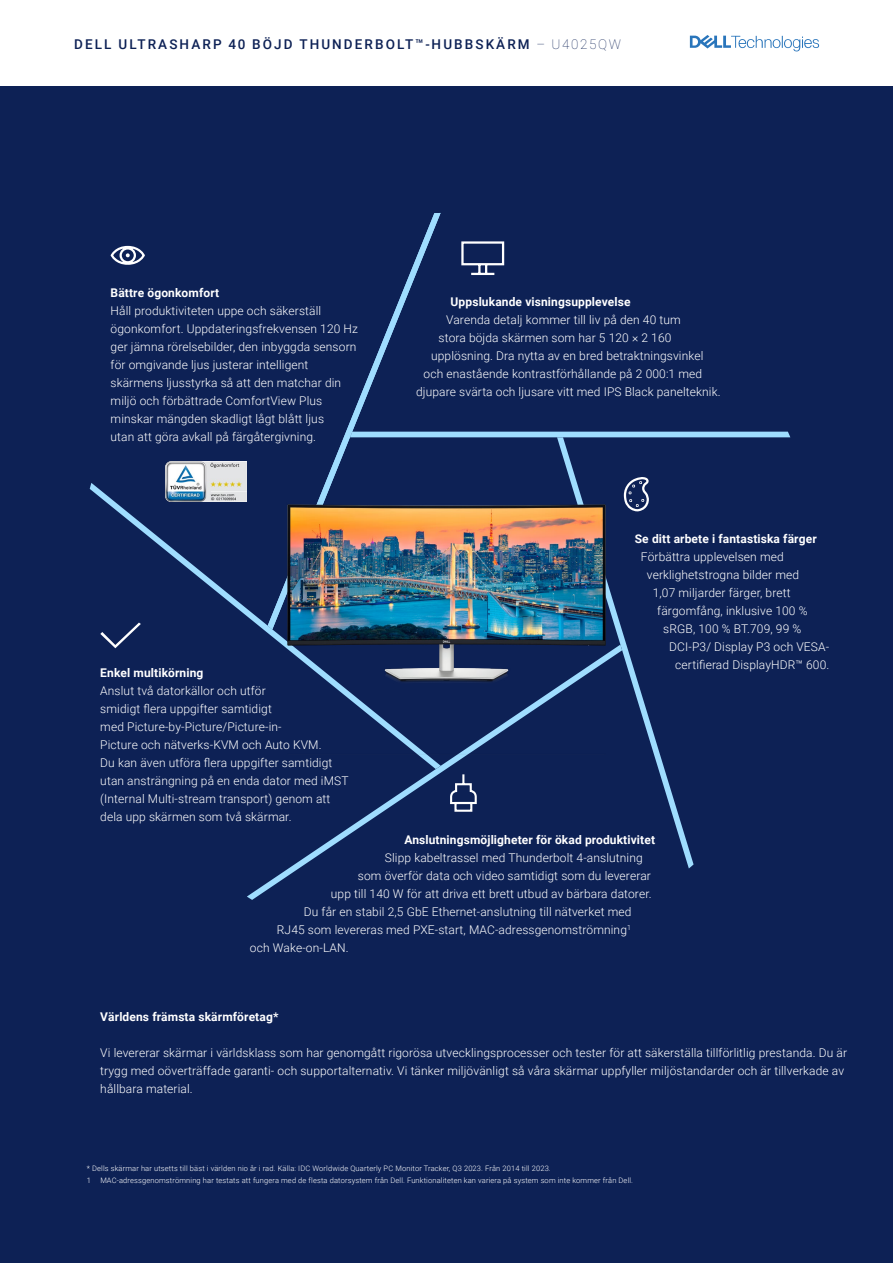
<style>
.page{position:relative;width:893px;height:1263px;background:#fff}
.page>*{position:absolute;margin:0;border:0;box-sizing:border-box;transform-origin:0 0}
.t1{font:500 13.5px "Roboto";letter-spacing:.155em;color:#0d2155}
.t2{font:300 12px/18px "Roboto";letter-spacing:.01em;color:#fff}
.t3{font:700 12px "Roboto";letter-spacing:.01em;color:#fff}
.t4{font:300 7.5px/12px "Roboto";letter-spacing:.02em;color:#fff}
.s1{font-weight:100}
</style>
<div class="page">
<div style="left:0;top:86px;width:893px;height:1177px;background:#0d2155"></div>
<svg style="left:247px;top:755px;width:220px;height:145px"></svg>
<svg style="left:557px;top:437px;width:137px;height:431px"></svg>
<div style="left:441px;top:432px;width:349px;height:5px;background:#9fddff"></div>
<svg style="left:325px;top:213px;width:116px;height:270px"></svg>
<svg style="left:90px;top:483px;width:351px;height:286px"></svg>
<svg style="left:100px;top:623px;width:41px;height:25px"></svg>
<svg style="left:690px;top:35px;width:129px;height:16px"></svg>
<svg style="left:110px;top:245px;width:35px;height:20px"></svg>
<svg style="left:622px;top:476px;width:28px;height:37px"></svg>
<svg style="left:461px;top:241px;width:44px;height:34px"></svg>
<img style="left:166px;top:461px;width:80px;height:41px">
<svg style="left:449px;top:772px;width:28px;height:41px"></svg>
<img style="left:263px;top:493px;width:367px;height:262px">
<p class="t1" style="left:74px;top:34px;width:548px">DELL ULTRASHARP 40 BÖJD THUNDERBOLT™-HUBBSKÄRM <span class="s1">– U4025QW</span></p>
<p class="t3" style="left:111px;top:284px;width:110px">Bättre ögonkomfort</p>
<p class="t2" style="left:111px;top:301px;width:249px">Håll produktiviteten uppe och säkerställ ögonkomfort. Uppdateringsfrekvensen 120 Hz ger jämna rörelsebilder, den inbyggda sensorn för omgivande ljus justerar intelligent skärmens ljusstyrka så att den matchar din miljö och förbättrade ComfortView Plus minskar mängden skadligt lågt blått ljus<br>utan att göra avkall på färgåtergivning.</p>
<p class="t3" style="left:100px;top:664px;width:105px">Enkel multikörning</p>
<p class="t2" style="left:100px;top:681px;width:250px">Anslut två datorkällor och utför<br>smidigt flera uppgifter samtidigt<br>med Picture-by-Picture/Picture-in-<br>Picture och nätverks-KVM och Auto KVM.<br>Du kan även utföra flera uppgifter samtidigt utan ansträngning på en enda dator med iMST (Internal Multi-stream transport) genom att dela upp skärmen som två skärmar.</p>
<p class="t3" style="left:451px;top:293px;width:182px">Uppslukande visningsupplevelse</p>
<p class="t2" style="left:446px;top:310px;width:236px">Varenda detalj kommer till liv på den 40 tum</p>
<p class="t2" style="left:439px;top:328px;width:234px">stora böjda skärmen som har 5 120 × 2 160</p>
<p class="t2" style="left:431px;top:346px;width:274px">upplösning. Dra nytta av en bred betraktningsvinkel</p>
<p class="t2" style="left:424px;top:364px;width:280px">och enastående kontrastförhållande på 2 000:1 med</p>
<p class="t2" style="left:416px;top:382px;width:306px">djupare svärta och ljusare vitt med IPS Black panelteknik.</p>
<p class="t3" style="left:635px;top:530px;width:183px">Se ditt arbete i fantastiska färger</p>
<p class="t2" style="left:641px;top:547px;width:144px">Förbättra upplevelsen med</p>
<p class="t2" style="left:647px;top:565px;width:154px">verklighetstrogna bilder med</p>
<p class="t2" style="left:653px;top:583px;width:139px">1,07 miljarder färger, brett</p>
<p class="t2" style="left:657px;top:601px;width:152px">färgomfång, inklusive 100 %</p>
<p class="t2" style="left:663px;top:619px;width:140px">sRGB, 100 % BT.709, 99 %</p>
<p class="t2" style="left:669px;top:637px;width:161px">DCI-P3/ Display P3 och VESA-</p>
<p class="t2" style="left:675px;top:655px;width:156px">certifierad DisplayHDR™ 600.</p>
<p class="t3" style="left:404px;top:831px;width:252px">Anslutningsmöjligheter för ökad produktivitet</p>
<p class="t2" style="left:385px;top:848px;width:259px">Slipp kabeltrassel med Thunderbolt 4-anslutning</p>
<p class="t2" style="left:358px;top:866px;width:294px">som överför data och video samtidigt som du levererar</p>
<p class="t2" style="left:331px;top:884px;width:322px">upp till 140 W för att driva ett brett utbud av bärbara datorer.</p>
<p class="t2" style="left:304px;top:902px;width:329px">Du får en stabil 2,5 GbE Ethernet-anslutning till nätverket med</p>
<p class="t2" style="left:277px;top:920px;width:356px">RJ45 som levereras med PXE-start, MAC-adressgenomströmning<sup>1</sup></p>
<p class="t2" style="left:250px;top:938px;width:100px">och Wake-on-LAN.</p>
<p class="t3" style="left:100px;top:1008px;width:180px">Världens främsta skärmföretag*</p>
<p class="t2" style="left:100px;top:1043px;width:748px">Vi levererar skärmar i världsklass som har genomgått rigorösa utvecklingsprocesser och tester för att säkerställa tillförlitlig prestanda. Du är trygg med oöverträffade garanti- och supportalternativ. Vi tänker miljövänligt så våra skärmar uppfyller miljöstandarder och är tillverkade av hållbara material.</p>
<p class="t4" style="left:87px;top:1162px;width:548px">* Dells skärmar har utsetts till bäst i världen nio år i rad. Källa: IDC Worldwide Quarterly PC Monitor Tracker, Q3 2023. Från 2014 till 2023.<br>1 MAC-adressgenomströmning har testats att fungera med de flesta datorsystem från Dell. Funktionaliteten kan variera på system som inte kommer från Dell.</p>
</div>
